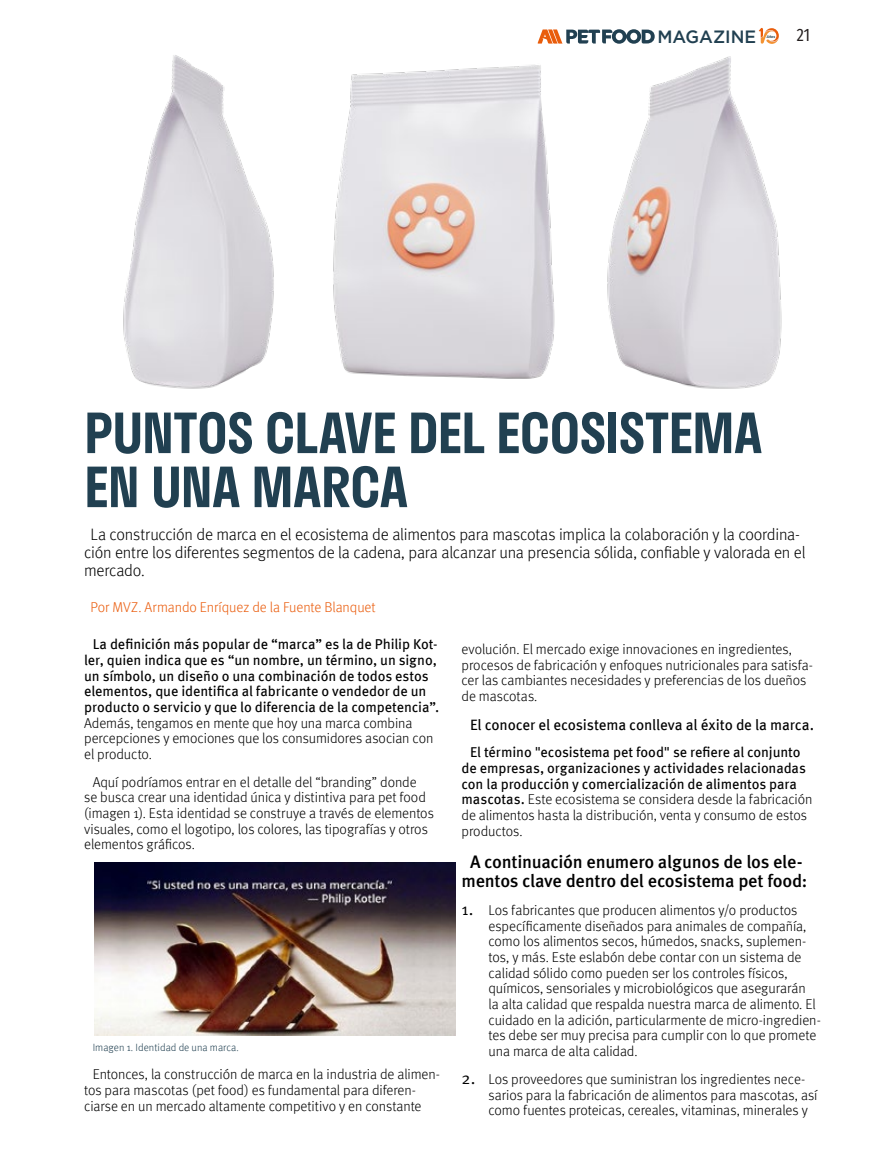
<style>
.page{position:relative;width:872px;height:1170px;background:#fff}
.page>*{position:absolute;margin:0;border:0;box-sizing:border-box;transform-origin:0 0}
.t1{font:600 54px/54px "Stratos";letter-spacing:-.01em;color:#214051}
.t2{font:500 18px/19.8px "Meta Pro";letter-spacing:-.015em;color:#000;text-align:center}
.t3{font:18px "Fira Sans Compressed";color:#231e1e}
.t4{font:500 17.7px "Gotham";color:#214051}
.t5{font:300 16.5px/18px "Meta Pro";letter-spacing:-.015em;color:#000}
.t6{font:15px "Meta Pro";letter-spacing:-.01em;color:#000}
.t7{font:300 14.25px/15.8px "Meta Pro";letter-spacing:-.005em;color:#000}
.t8{font:14.25px/15.6px "Meta Pro";letter-spacing:-.01em;color:#000}
.t9{font:300 14.25px "Meta Pro";letter-spacing:-.005em;color:#ea5b0b}
.t10{font:300 10.5px "Meta Pro";letter-spacing:.005em;color:#214051}
.t11{font:italic 600 3.75px "Fira Sans";color:#214051}
.s1{font-weight:300}
.s2{font-family:"Meta Pro Norm";font-weight:400;font-size:16.5px}
</style>
<div class="page">
<svg style="left:758px;top:28px;width:21px;height:16px"></svg>
<svg style="left:537px;top:29px;width:117px;height:15px"></svg>
<img style="left:95px;top:862px;width:360px;height:173px">
<img style="left:123px;top:55px;width:659px;height:334px">
<p class="t4" style="left:657px;top:26px;width:100px">MAGAZINE</p>
<p class="t11" style="left:767px;top:33px;width:10px">Años</p>
<p class="t3" style="left:797px;top:21px;width:15px">21</p>
<h1 class="t1" style="left:84px;top:404px;width:679px">PUNTOS CLAVE DEL ECOSISTEMA<br>EN UNA MARCA</h1>
<p class="t5" style="left:84px;top:524px;width:723px;text-indent:6px">La construcción de marca en el ecosistema de alimentos para mascotas implica la colaboración y la coordina&shy;ción entre los diferentes segmentos de la cadena, para alcanzar una presencia sólida, confiable y valorada en el mercado.</p>
<p class="t9" style="left:91px;top:597px;width:286px">Por MVZ. Armando Enríquez de la Fuente Blanquet</p>
<p class="t8" style="left:84px;top:635px;width:357px;text-indent:9px">La definición más popular de “marca” es la de Philip Kot&shy;ler, quien indica que es “un nombre, un término, un signo, un símbolo, un diseño o una combinación de todos estos elementos, que identifica al fabricante o vendedor de un producto o servicio y que lo diferencia de la competencia”.</p>
<p class="t7" style="left:84px;top:714px;width:351px">Además, tengamos en mente que hoy una marca combina percepciones y emociones que los consumidores asocian con el producto.</p>
<p class="t7" style="left:84px;top:773px;width:351px;text-indent:9px">Aquí podríamos entrar en el detalle del “branding” donde<br>se busca crear una identidad única y distintiva para pet food (imagen 1). Esta identidad se construye a través de elementos visuales, como el logotipo, los colores, las tipografías y otros elementos gráficos.</p>
<p class="t10" style="left:93px;top:1040px;width:148px">Imagen 1. Identidad de una marca.</p>
<p class="t7" style="left:84px;top:1065px;width:357px;text-indent:9px">Entonces, la construcción de marca en la industria de alimen&shy;tos para mascotas (pet food) es fundamental para diferen&shy;ciarse en un mercado altamente competitivo y en constante</p>
<p class="t7" style="left:461px;top:640px;width:353px">evolución. El mercado exige innovaciones en ingredientes, procesos de fabricación y enfoques nutricionales para satisfa&shy;cer las cambiantes necesidades y preferencias de los dueños de mascotas.</p>
<p class="t6" style="left:470px;top:712px;width:345px">El conocer el ecosistema conlleva al éxito de la marca.</p>
<p class="t8" style="left:461px;top:743px;width:352px;text-indent:9px">El término "ecosistema pet food" se refiere al conjunto de empresas, organizaciones y actividades relacionadas con la producción y comercialización de alimentos para mascotas. <span class="s1">Este ecosistema se considera desde la fabricación de alimentos hasta la distribución, venta y consumo de estos productos.</span></p>
<p class="t2" style="left:461px;top:850px;width:347px">A continuación enumero algunos de los ele&shy;mentos clave dentro del ecosistema pet food:</p>
<p class="t7" style="left:488px;top:901px;width:334px;text-indent:-27px"><span class="s2">1.</span> Los fabricantes que producen alimentos y/o productos específicamente diseñados para animales de compañía, como los alimentos secos, húmedos, snacks, suplemen&shy;tos, y más. Este eslabón debe contar con un sistema de calidad sólido como pueden ser los controles físicos, químicos, sensoriales y microbiológicos que asegurarán<br>la alta calidad que respalda nuestra marca de alimento. El cuidado en la adición, particularmente de micro-ingredien&shy;tes debe ser muy precisa para cumplir con lo que promete una marca de alta calidad.</p>
<p class="t7" style="left:488px;top:1070px;width:330px;text-indent:-27px"><span class="s2">2.</span> Los proveedores que suministran los ingredientes nece&shy;sarios para la fabricación de alimentos para mascotas, así como fuentes proteicas, cereales, vitaminas, minerales y</p>
</div>
